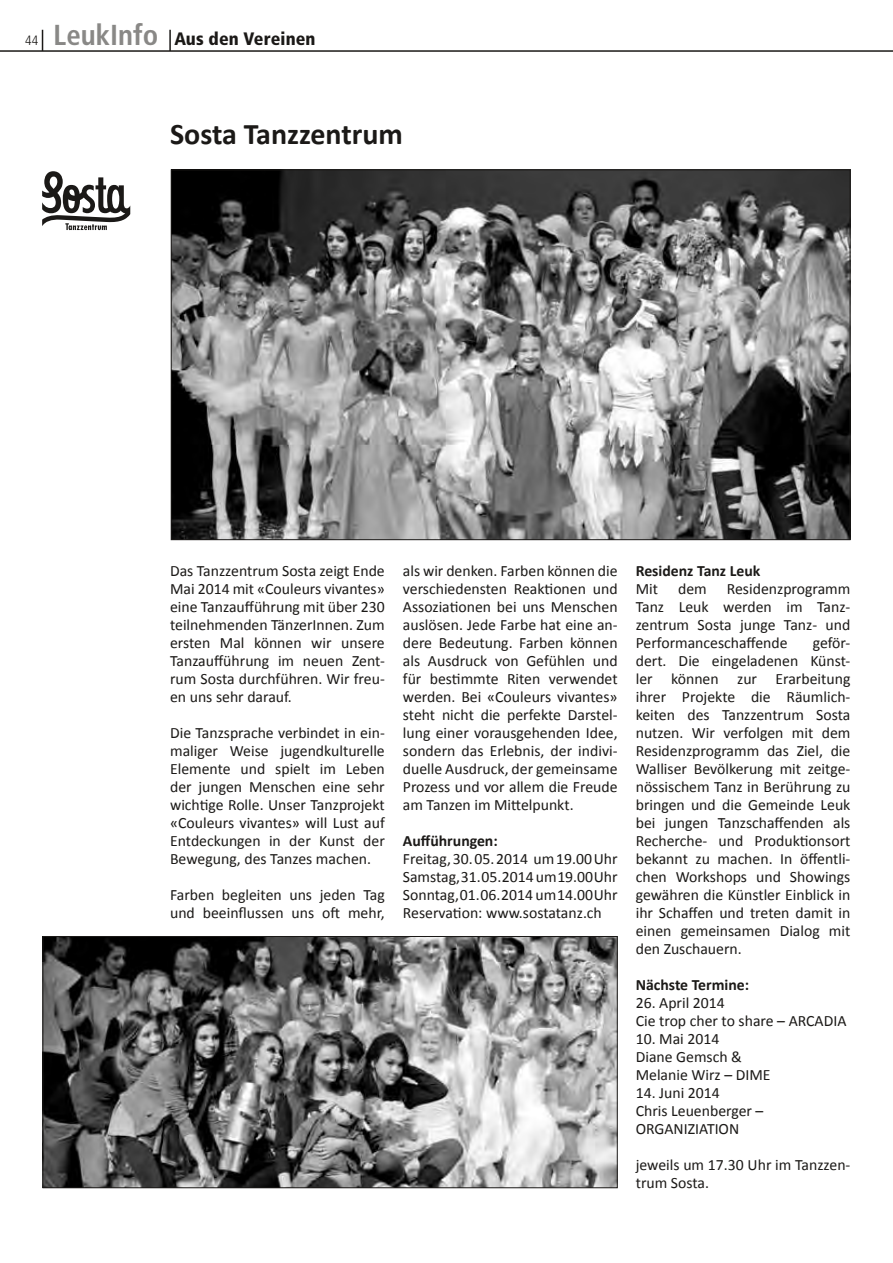
<style>
.page{position:relative;width:893px;height:1263px;background:#fff}
.page>*{position:absolute;margin:0;border:0;box-sizing:border-box;transform-origin:0 0}
.t1{font:700 30px "Calibri";color:#1b1917}
.t2{font:900 condensed 18px "Frutiger";letter-spacing:.005em;color:#1b1917}
.t3{font:15.75px/18px "Calibri";color:#1b1917;text-align:justify}
.t4{font:700 15.75px "Calibri";color:#1b1917}
.s1{font-weight:300;font-size:13.5px}
.s2{font-weight:700;font-size:28.8px;color:#898886}
</style>
<div class="page">
<hr style="left:0;top:50px;width:893px;height:2px;background:#1b1917">
<svg style="left:42px;top:30px;width:1px;height:20px"></svg>
<hr style="left:169px;top:30px;width:2px;height:21px;background:#1b1917">
<img style="left:173px;top:172px;width:675px;height:366px">
<img style="left:45px;top:938px;width:571px;height:248px">
<div style="left:43px;top:936px;width:575px;height:252px;border:1px solid #1b1917"></div>
<svg style="left:42px;top:171px;width:88px;height:59px"></svg>
<p class="t2" style="left:25px;top:27px;width:292px"><span class="s1">44</span> <span class="s2">LeukInfo</span> Aus den Vereinen</p>
<h1 class="t1" style="left:170px;top:115px;width:234px">Sosta Tanzzentrum</h1>
<p class="t3" style="left:170px;top:562px;width:216px">Das Tanzzentrum Sosta zeigt Ende Mai 2014 mit «Couleurs vivantes» eine Tanzaufführung mit über 230 teilnehmenden TänzerInnen. Zum ersten Mal können wir unsere Tanzaufführung im neuen Zent&shy;rum Sosta durchführen. Wir freu&shy;en uns sehr darauf.</p>
<p class="t3" style="left:170px;top:724px;width:216px">Die Tanzsprache verbindet in ein&shy;maliger Weise jugendkulturelle Elemente und spielt im Leben der jungen Menschen eine sehr wichtige Rolle. Unser Tanzprojekt «Couleurs vivantes» will Lust auf Entdeckungen in der Kunst der Bewegung, des Tanzes machen.</p>
<p class="t3" style="left:170px;top:886px;width:216px">Farben begleiten uns jeden Tag und beeinflussen uns oft mehr,</p>
<p class="t3" style="left:403px;top:562px;width:216px">als wir denken. Farben können die verschiedensten Reaktionen und Assoziationen bei uns Menschen auslösen. Jede Farbe hat eine an&shy;dere Bedeutung. Farben können als Ausdruck von Gefühlen und für bestimmte Riten verwendet werden. Bei «Couleurs vivantes» steht nicht die perfekte Darstel&shy;lung einer vorausgehenden Idee, sondern das Erlebnis, der indivi&shy;duelle Ausdruck, der gemeinsame Prozess und vor allem die Freude am Tanzen im Mittelpunkt.</p>
<p class="t4" style="left:403px;top:831px;width:96px">Aufführungen:</p>
<p class="t3" style="left:403px;top:850px;width:216px">Freitag, 30. 05. 2014 um 19.00 Uhr Samstag, 31. 05. 2014 um 19.00 Uhr Sonntag, 01. 06. 2014 um 14.00 Uhr Reservation: www.sostatanz.ch</p>
<p class="t4" style="left:636px;top:561px;width:126px">Residenz Tanz Leuk</p>
<p class="t3" style="left:636px;top:580px;width:24px">Mit</p>
<p class="t3" style="left:678px;top:580px;width:30px">dem</p>
<p class="t3" style="left:636px;top:580px;width:216px;text-indent:91px">Residenzprogramm Tanz Leuk werden im Tanz&shy;zentrum Sosta junge Tanz- und Performanceschaffende</p>
<p class="t3" style="left:636px;top:634px;width:216px;text-indent:177px">geför&shy;dert. Die eingeladenen Künst&shy;ler können zur Erarbeitung ihrer Projekte die Räumlich&shy;keiten des Tanzzentrum Sosta nutzen. Wir verfolgen mit dem Residenzprogramm das Ziel, die Walliser Bevölkerung mit zeitge&shy;nössischem Tanz in Berührung zu bringen und die Gemeinde Leuk bei jungen Tanzschaffenden als Recherche- und Produktionsort bekannt zu machen. In öffentli&shy;chen Workshops und Showings gewähren die Künstler Einblick in ihr Schaffen und treten damit in einen gemeinsamen Dialog mit den Zuschauern.</p>
<p class="t4" style="left:636px;top:975px;width:115px">Nächste Termine:</p>
<p class="t3" style="left:636px;top:994px;width:212px">26. April 2014<br>Cie trop cher to share – ARCADIA</p>
<p class="t3" style="left:636px;top:1030px;width:136px;text-align:left">10. Mai 2014<br>Diane Gemsch &amp;<br>Melanie Wirz – DIME</p>
<p class="t3" style="left:636px;top:1084px;width:129px;text-align:left">14. Juni 2014<br>Chris Leuenberger –<br>ORGANIZIATION</p>
<p class="t3" style="left:636px;top:1156px;width:216px">jeweils um 17.30 Uhr im Tanzzen&shy;trum Sosta.</p>
</div>
